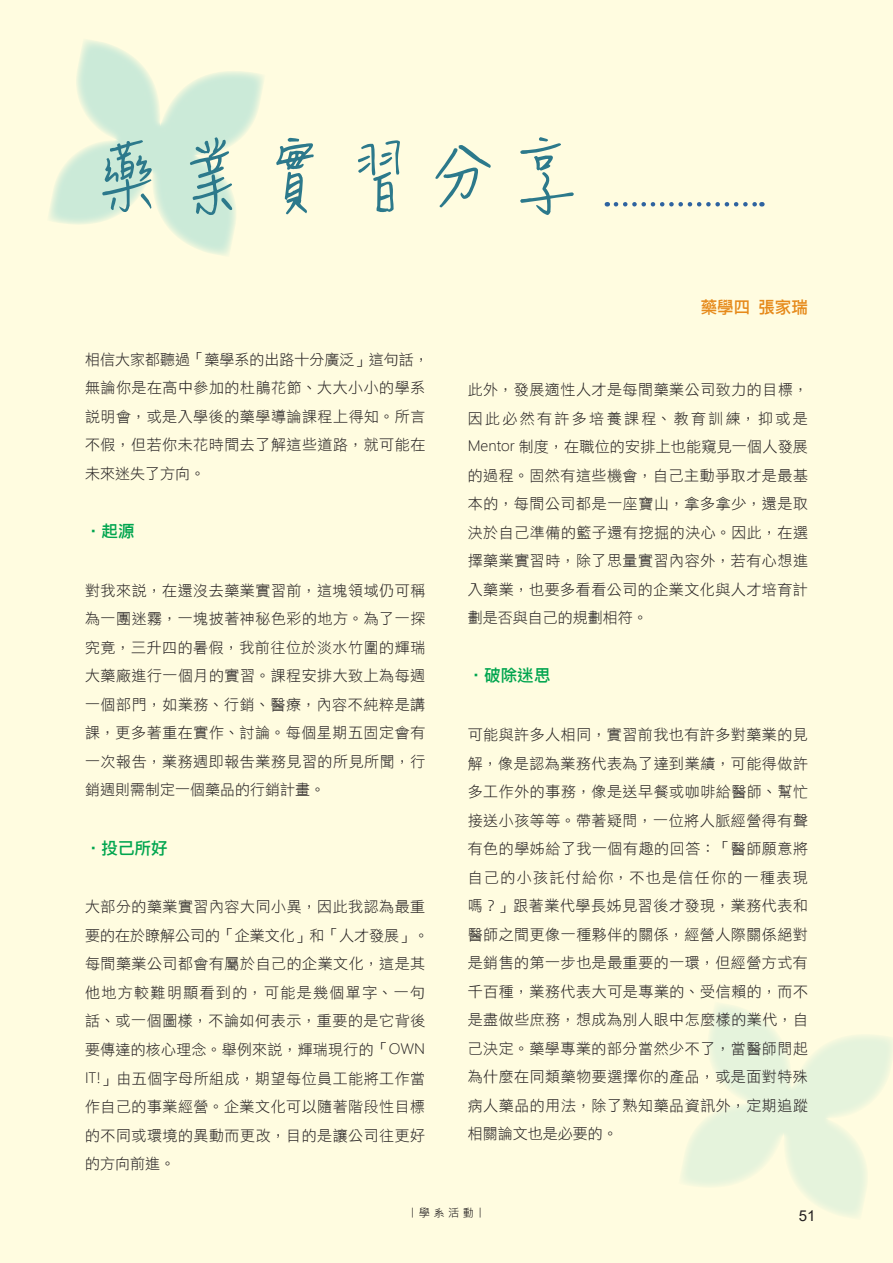
<style>
.page{position:relative;width:893px;height:1263px;background:#fffce0}
.page>*{position:absolute;margin:0;border:0;box-sizing:border-box;transform-origin:0 0}
.t1{font:84px "DF Hsiu W3 WIN BF";color:#2c798b}
.t2{font:16.5px "DF Li Hei W5 WIN BF";color:#00a54f}
.t3{font:16.5px "DF Li Hei W5 WIN BF";color:#e68a1b}
.t4{font:15px/28.5px "DF Li Hei W3 WIN BF";letter-spacing:.035em;color:#231f20;text-align:justify}
.t5{font:15px "Arial";color:#231f20}
.t6{font:11.25px "Microsoft Jheng Hei";letter-spacing:.3em;color:#231f20}
.s1{font-family:"Microsoft Jheng Hei UI Light";font-size:14.25px}
</style>
<div class="page">
<svg style="left:49px;top:40px;width:215px;height:216px"></svg>
<svg style="left:682px;top:1005px;width:211px;height:212px;fill:#ecf5dd"></svg>
<svg style="left:616px;top:202px;width:146px;height:4px"></svg>
<h1 class="t1" style="left:85px;top:134px;width:506px">藥業實習分享</h1>
<p class="t3" style="left:701px;top:299px;width:109px">藥學四 張家瑞</p>
<p class="t4" style="left:85px;top:345px;width:345px;text-align:left">相信大家都聽過「藥學系的出路十分廣泛」這句話，無論你是在高中參加的杜鵑花節、大大小小的學系說明會，或是入學後的藥學導論課程上得知。所言不假，但若你未花時間去了解這些道路，就可能在未來迷失了方向。</p>
<p class="t2" style="left:85px;top:523px;width:51px">•起源</p>
<p class="t4" style="left:85px;top:576px;width:342px">對我來說，在還沒去藥業實習前，這塊領域仍可稱為一團迷霧，一塊披著神秘色彩的地方。為了一探究竟，三升四的暑假，我前往位於淡水竹圍的輝瑞大藥廠進行一個月的實習。課程安排大致上為每週一個部門，如業務、行銷、醫療，內容不純粹是講課，更多著重在實作、討論。每個星期五固定會有一次報告，業務週即報告業務見習的所見所聞，行銷週則需制定一個藥品的行銷計畫。</p>
<p class="t2" style="left:85px;top:839px;width:84px">•投己所好</p>
<p class="t4" style="left:85px;top:893px;width:345px;text-align:left">大部分的藥業實習內容大同小異，因此我認為最重要的在於瞭解公司的「企業文化」和「人才發展」。每間藥業公司都會有屬於自己的企業文化，這是其他地方較難明顯看到的，可能是幾個單字、一句話、或一個圖樣，不論如何表示，重要的是它背後要傳達的核心理念。舉例來說，輝瑞現行的「<span class="s1">OWN<br>IT!</span>」由五個字母所組成，期望每位員工能將工作當作自己的事業經營。企業文化可以隨著階段性目標的不同或環境的異動而更改，目的是讓公司往更好的方向前進。</p>
<p class="t4" style="left:468px;top:375px;width:342px">此外，發展適性人才是每間藥業公司致力的目標，因此必然有許多培養課程、教育訓練，抑或是<span class="s1">Mentor</span> 制度，在職位的安排上也能窺見一個人發展的過程。固然有這些機會，自己主動爭取才是最基本的，每間公司都是一座寶山，拿多拿少，還是取決於自己準備的籃子還有挖掘的決心。因此，在選擇藥業實習時，除了思量實習內容外，若有心想進入藥業，也要多看看公司的企業文化與人才培育計劃是否與自己的規劃相符。</p>
<p class="t2" style="left:468px;top:667px;width:84px">•破除迷思</p>
<p class="t4" style="left:468px;top:720px;width:342px">可能與許多人相同，實習前我也有許多對藥業的見解，像是認為業務代表為了達到業績，可能得做許多工作外的事務，像是送早餐或咖啡給醫師、幫忙接送小孩等等。帶著疑問，一位將人脈經營得有聲有色的學姊給了我一個有趣的回答：「醫師願意將自己的小孩託付給你，不也是信任你的一種表現嗎？」跟著業代學長姊見習後才發現，業務代表和醫師之間更像一種夥伴的關係，經營人際關係絕對是銷售的第一步也是最重要的一環，但經營方式有千百種，業務代表大可是專業的、受信賴的，而不是盡做些庶務，想成為別人眼中怎麼樣的業代，自己決定。藥學專業的部分當然少不了，當醫師問起為什麼在同類藥物要選擇你的產品，或是面對特殊病人藥品的用法，除了熟知藥品資訊外，定期追蹤相關論文也是必要的。</p>
<p class="t6" style="left:410px;top:1205px;width:75px">ￜ學系活動ￜ</p>
<p class="t5" style="left:799px;top:1205px;width:18px">51</p>
</div>
